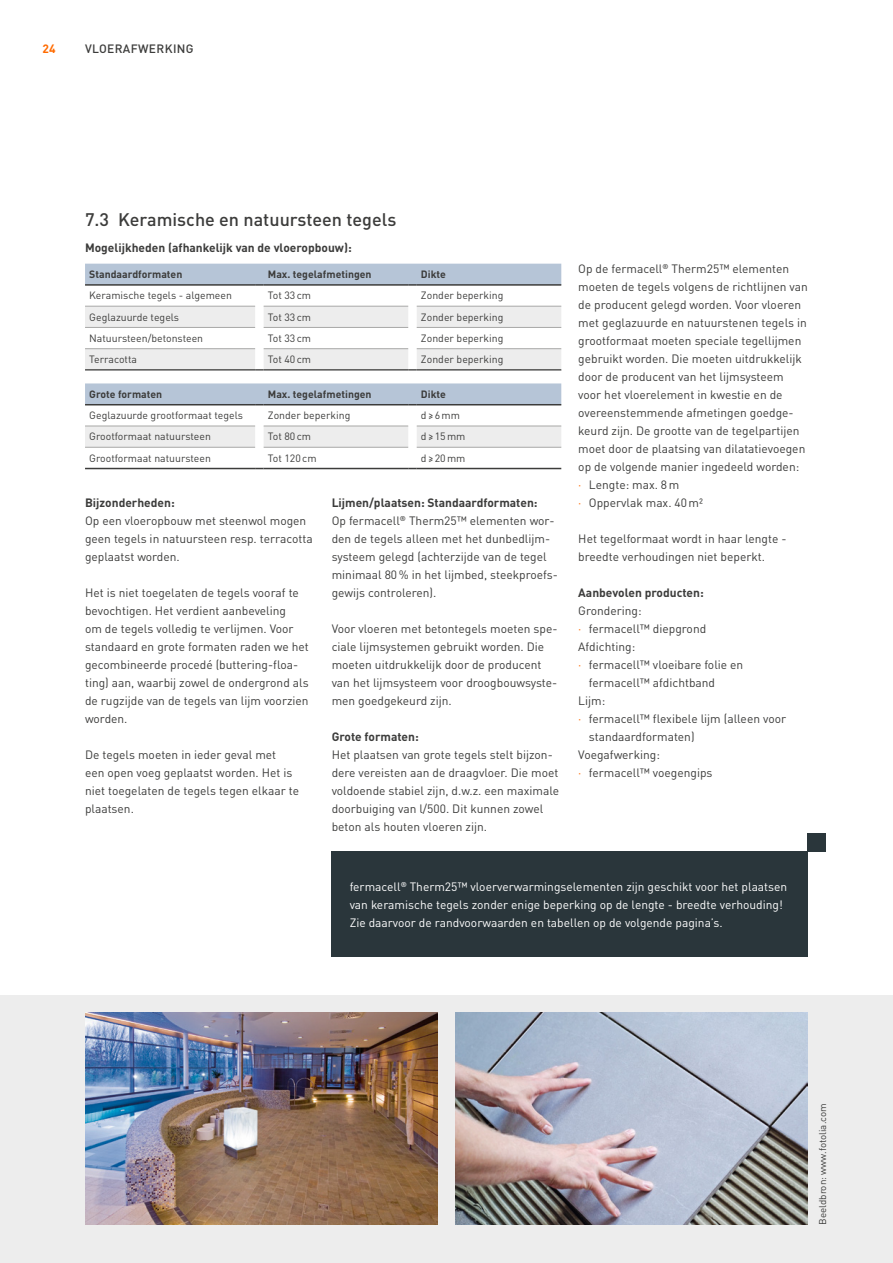
<style>
.page{position:relative;width:893px;height:1263px;background:#fff}
.page>*{position:absolute;margin:0;border:0;box-sizing:border-box;transform-origin:0 0}
.Subheadline{font:500 18px "DIN Pro";color:#3c3c3b}
.Copytext{font:12px/18px "DIN Pro";color:#3c3c3b}
.Copyheadline{font:12px/18px "DIN Pro";color:#fff}
.Copyheadline-2{font:700 12px "DIN Pro";color:#3c3c3b}
.Rubrizierung{font:500 12px "DIN Pro";letter-spacing:.03em;color:#3c3c3b}
.t1{font:700 12px "DIN Pro";color:#ff6b00}
.Einträge{font:10.5px "DIN Pro";color:#3c3c3b}
.Tabellenkopf{font:700 10.5px "DIN Pro";color:#3c3c3b}
.BU{font:9.75px "DIN Pro";color:#3c3c3b}
.s1{color:#ff6b00}
</style>
<div class="page">
<div style="left:0;top:995px;width:893px;height:268px;background:#ededed"></div>
<img style="left:85px;top:1012px;width:353px;height:213px">
<img style="left:455px;top:1012px;width:353px;height:213px">
<svg style="left:85px;top:264px;width:476px;height:107px"></svg>
<hr style="left:417px;top:284px;width:144px;height:2px;background:#3c3c3b">
<svg style="left:85px;top:405px;width:476px;height:63px"></svg>
<svg style="left:85px;top:426px;width:476px;height:21px;background:#ececec"></svg>
<hr style="left:85px;top:426px;width:170px;height:1px;background:#a8a8a7">
<hr style="left:264px;top:426px;width:144px;height:1px;background:#a8a8a7">
<hr style="left:417px;top:426px;width:144px;height:1px;background:#a8a8a7">
<hr style="left:85px;top:447px;width:170px;height:1px;background:#a8a8a7">
<hr style="left:264px;top:447px;width:144px;height:1px;background:#a8a8a7">
<hr style="left:417px;top:447px;width:144px;height:1px;background:#a8a8a7">
<hr style="left:85px;top:468px;width:170px;height:1px;background:#3c3c3b">
<hr style="left:264px;top:468px;width:144px;height:1px;background:#3c3c3b">
<hr style="left:417px;top:468px;width:144px;height:1px;background:#3c3c3b">
<svg style="left:85px;top:383px;width:476px;height:22px;background:#b3c1d2"></svg>
<hr style="left:417px;top:404px;width:144px;height:1px;background:#3c3c3b">
<div style="left:332px;top:851px;width:476px;height:106px;background:#2a363b"></div>
<div style="left:808px;top:833px;width:18px;height:18px;background:#2a363b"></div>
<p class="t1" style="left:43px;top:38px;width:15px">24</p>
<p class="Rubrizierung" style="left:85px;top:39px;width:110px">VLOERAFWERKING</p>
<p class="Subheadline" style="left:85px;top:205px;width:313px">7.3 Keramische en natuursteen tegels</p>
<p class="Copyheadline-2" style="left:85px;top:237px;width:268px">Mogelijkheden (afhankelijk van de vloeropbouw):</p>
<p class="Tabellenkopf" style="left:89px;top:266px;width:95px">Standaardformaten</p>
<p class="Tabellenkopf" style="left:268px;top:266px;width:105px">Max. tegelafmetingen</p>
<p class="Tabellenkopf" style="left:421px;top:266px;width:27px">Dikte</p>
<p class="Einträge" style="left:89px;top:287px;width:144px">Keramische tegels - algemeen</p>
<p class="Einträge" style="left:268px;top:287px;width:45px">Tot 33cm</p>
<p class="Einträge" style="left:421px;top:287px;width:84px">Zonder beperking</p>
<p class="Einträge" style="left:89px;top:308px;width:91px">Geglazuurde tegels</p>
<p class="Einträge" style="left:268px;top:308px;width:45px">Tot 33cm</p>
<p class="Einträge" style="left:421px;top:308px;width:84px">Zonder beperking</p>
<p class="Einträge" style="left:89px;top:330px;width:115px">Natuursteen/betonsteen</p>
<p class="Einträge" style="left:268px;top:330px;width:45px">Tot 33cm</p>
<p class="Einträge" style="left:421px;top:330px;width:84px">Zonder beperking</p>
<p class="Einträge" style="left:89px;top:351px;width:49px">Terracotta</p>
<p class="Einträge" style="left:268px;top:351px;width:45px">Tot 40cm</p>
<p class="Einträge" style="left:421px;top:351px;width:84px">Zonder beperking</p>
<p class="Tabellenkopf" style="left:89px;top:386px;width:74px">Grote formaten</p>
<p class="Tabellenkopf" style="left:268px;top:386px;width:105px">Max. tegelafmetingen</p>
<p class="Tabellenkopf" style="left:421px;top:386px;width:27px">Dikte</p>
<p class="Einträge" style="left:89px;top:407px;width:155px">Geglazuurde grootformaat tegels</p>
<p class="Einträge" style="left:268px;top:407px;width:84px">Zonder beperking</p>
<p class="Einträge" style="left:421px;top:407px;width:41px">d≥6mm</p>
<p class="Einträge" style="left:89px;top:428px;width:123px">Grootformaat natuursteen</p>
<p class="Einträge" style="left:268px;top:428px;width:45px">Tot 80cm</p>
<p class="Einträge" style="left:421px;top:428px;width:46px">d≥15mm</p>
<p class="Einträge" style="left:89px;top:450px;width:123px">Grootformaat natuursteen</p>
<p class="Einträge" style="left:268px;top:450px;width:50px">Tot 120cm</p>
<p class="Einträge" style="left:421px;top:450px;width:46px">d≥20mm</p>
<p class="Copyheadline-2" style="left:85px;top:492px;width:91px">Bijzonderheden:</p>
<p class="Copytext" style="left:85px;top:510px;width:229px">Op een vloeropbouw met steenwol mogen geen tegels in natuursteen resp. terracotta geplaatst worden.</p>
<p class="Copytext" style="left:85px;top:582px;width:225px">Het is niet toegelaten de tegels vooraf te bevochtigen. Het verdient aanbeveling<br>om de tegels volledig te verlijmen. Voor standaard en grote formaten raden we het gecombineerde procedé (buttering-floa&shy;ting) aan, waarbij zowel de ondergrond als de rugzijde van de tegels van lijm voorzien worden.</p>
<p class="Copytext" style="left:85px;top:744px;width:216px">De tegels moeten in ieder geval met<br>een open voeg geplaatst worden. Het is niet toegelaten de tegels tegen elkaar te plaatsen.</p>
<p class="Copyheadline-2" style="left:332px;top:492px;width:207px">Lijmen/plaatsen: Standaardformaten:</p>
<p class="Copytext" style="left:332px;top:510px;width:228px">Op fermacell<sup>®</sup> Therm25™ elementen wor&shy;den de tegels alleen met het dunbedlijm&shy;systeem gelegd (achterzijde van de tegel minimaal 80% in het lijmbed, steekproefs&shy;gewijs controleren).</p>
<p class="Copytext" style="left:332px;top:618px;width:227px">Voor vloeren met betontegels moeten spe&shy;ciale lijmsystemen gebruikt worden. Die moeten uitdrukkelijk door de producent van het lijmsysteem voor droogbouwsyste&shy;men goedgekeurd zijn.</p>
<p class="Copyheadline-2" style="left:332px;top:726px;width:89px">Grote formaten:</p>
<p class="Copytext" style="left:332px;top:744px;width:229px">Het plaatsen van grote tegels stelt bijzon&shy;dere vereisten aan de draagvloer. Die moet voldoende stabiel zijn, d.w.z. een maximale doorbuiging van l/500. Dit kunnen zowel beton als houten vloeren zijn.</p>
<p class="Copytext" style="left:578px;top:258px;width:231px">Op de fermacell<sup>®</sup> Therm25™ elementen moeten de tegels volgens de richtlijnen van de producent gelegd worden. Voor vloeren met geglazuurde en natuurstenen tegels in grootformaat moeten speciale tegellijmen gebruikt worden. Die moeten uitdrukkelijk door de producent van het lijmsysteem voor het vloerelement in kwestie en de overeenstemmende afmetingen goedge&shy;keurd zijn. De grootte van de tegelpartijen moet door de plaatsing van dilatatievoegen op de volgende manier ingedeeld worden:</p>
<p class="Copytext" style="left:578px;top:474px;width:102px"><span class="s1">·</span> Lengte: max. 8m</p>
<p class="Copytext" style="left:578px;top:492px;width:126px"><span class="s1">·</span> Oppervlak max. 40m²</p>
<p class="Copytext" style="left:578px;top:528px;width:210px">Het tegelformaat wordt in haar lengte - breedte verhoudingen niet beperkt.</p>
<p class="Copyheadline-2" style="left:578px;top:582px;width:127px">Aanbevolen producten:</p>
<p class="Copytext" style="left:578px;top:600px;width:65px">Grondering:</p>
<p class="Copytext" style="left:578px;top:618px;width:129px"><span class="s1">·</span> fermacell™ diepgrond</p>
<p class="Copytext" style="left:578px;top:636px;width:58px">Afdichting:</p>
<p class="Copytext" style="left:589px;top:654px;width:156px;text-indent:-11px"><span class="s1">·</span> fermacell™ vloeibare folie en fermacell™ afdichtband</p>
<p class="Copytext" style="left:578px;top:690px;width:29px">Lijm:</p>
<p class="Copytext" style="left:589px;top:708px;width:199px;text-indent:-11px"><span class="s1">·</span> fermacell™ flexibele lijm (alleen voor standaardformaten)</p>
<p class="Copytext" style="left:578px;top:744px;width:83px">Voegafwerking:</p>
<p class="Copytext" style="left:578px;top:762px;width:136px"><span class="s1">·</span> fermacell™ voegengips</p>
<p class="Copyheadline" style="left:350px;top:876px;width:439px">fermacell<sup>®</sup> Therm25™ vloerverwarmingselementen zijn geschikt voor het plaatsen van keramische tegels zonder enige beperking op de lengte - breedte verhouding!<br>Zie daarvoor de randvoorwaarden en tabellen op de volgende pagina’s.</p>
<p class="BU" style="left:815px;top:1225px;width:123px;rotate:-90deg">Beeldbron: www.fotolia.com</p>
</div>
